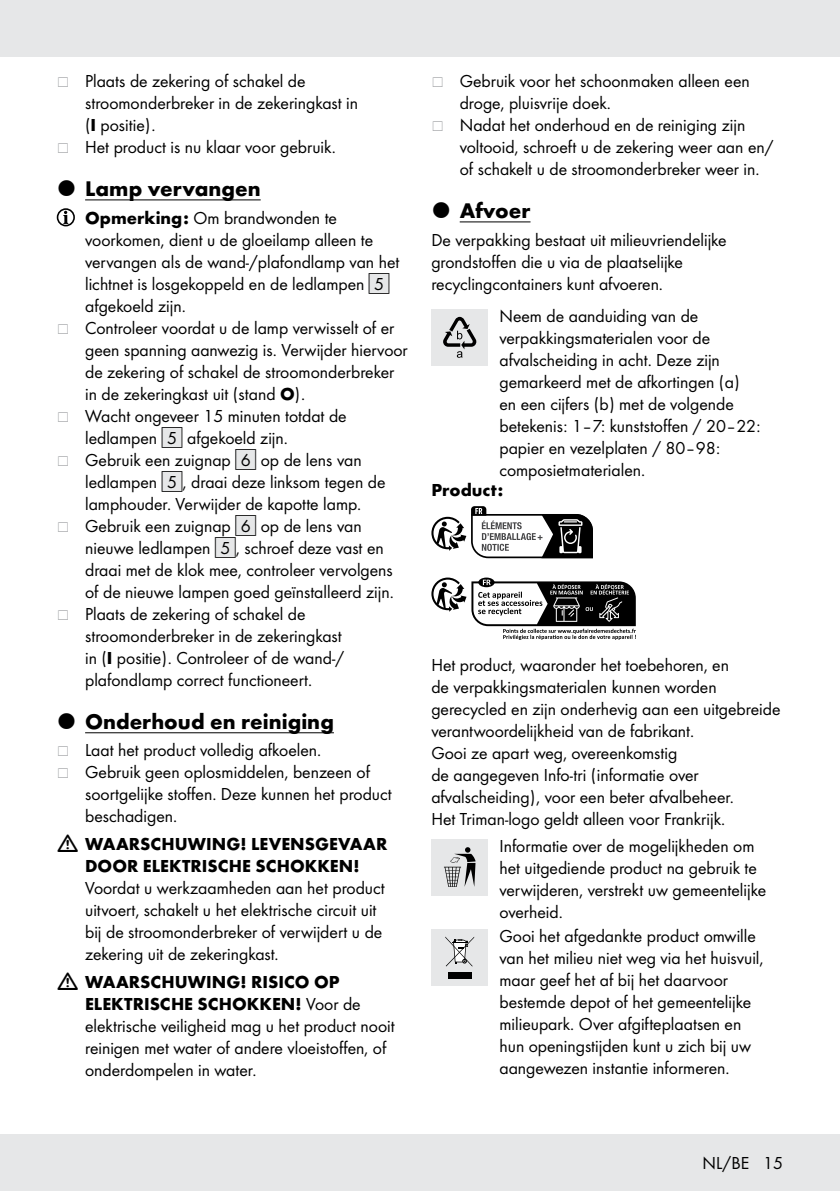
<style>
.page{position:relative;width:840px;height:1191px;background:#fff}
.page>*{position:absolute;margin:0;border:0;box-sizing:border-box;transform-origin:0 0}
.t1{font:700 22px "Futura";color:#000}
.t2{font:18px/22px "Futura Boo";color:#000}
.t3{font:700 18px/22px "Futura";color:#000}
.s1{font-family:"Futura";font-weight:700}
.s2{font-family:"IMP Lidl Num Box";font-size:15.8px;color:#e6e7e8}
.s3{font-family:"IMP Lidl Num Box";font-size:15.8px}
.s4{font-family:"Futura Boo";font-weight:400}
</style>
<div class="page">
<div style="left:0;top:1134px;width:839px;height:57px;background:#e6e7e8"></div>
<div style="left:0;top:0;width:839px;height:57px;background:#e6e7e8"></div>
<hr style="left:85px;top:199px;width:175px;height:1px;background:#000">
<hr style="left:85px;top:732px;width:249px;height:1px;background:#000">
<div style="left:57px;top:208px;width:18px;height:18px;border:2px solid #000;border-radius:50%"></div>
<svg style="left:63px;top:211px;width:5px;height:13px"></svg>
<hr style="left:459px;top:221px;width:71px;height:1px;background:#000">
<div style="left:431px;top:309px;width:57px;height:57px;background:#e6e7e8"></div>
<svg style="left:443px;top:317px;width:33px;height:41px"></svg>
<svg style="left:431px;top:506px;width:205px;height:134px"></svg>
<div style="left:431px;top:838px;width:57px;height:57px;background:#e6e7e8"></div>
<svg style="left:444px;top:847px;width:31px;height:40px"></svg>
<div style="left:431px;top:929px;width:57px;height:57px;background:#e6e7e8"></div>
<div style="left:447px;top:972px;width:24px;height:6px;background:#000"></div>
<svg style="left:445px;top:936px;width:29px;height:30px"></svg>
<p class="t2" style="left:85px;top:69px;width:274px">Plaats de zekering of schakel de stroomonderbreker in de zekeringkast in (<span class="s1">I</span> positie).<br>Het product is nu klaar voor gebruik.</p>
<p class="t1" style="left:85px;top:172px;width:177px">Lamp vervangen</p>
<p class="t2" style="left:85px;top:206px;width:324px"><span class="s1">Opmerking:</span> Om brandwonden te voorkomen, dient u de gloeilamp alleen te vervangen als de wand-/plafondlamp van het lichtnet is losgekoppeld en de ledlampen <span class="s2">[</span><span class="s3">5] </span>afgekoeld zijn.<br>Controleer voordat u de lamp verwisselt of er geen spanning aanwezig is. Verwijder hiervoor de zekering of schakel de stroomonderbreker in de zekeringkast uit (stand <span class="s1">O</span>).<br>Wacht ongeveer 15 minuten totdat de ledlampen <span class="s2">[</span><span class="s3">5]</span> afgekoeld zijn.<br>Gebruik een zuignap <span class="s2">[</span><span class="s3">6]</span> op de lens van ledlampen <span class="s2">[</span><span class="s3">5]</span>, draai deze linksom tegen de lamphouder. Verwijder de kapotte lamp.<br>Gebruik een zuignap <span class="s2">[</span><span class="s3">6]</span> op de lens van nieuwe ledlampen <span class="s2">[</span><span class="s3">5]</span>, schroef deze vast en draai met de klok mee, controleer vervolgens of de nieuwe lampen goed geïnstalleerd zijn.<br>Plaats de zekering of schakel de stroomonderbreker in de zekeringkast<br>in (<span class="s1">I</span> positie). Controleer of de wand-/ plafondlamp correct functioneert.</p>
<p class="t1" style="left:85px;top:705px;width:250px">Onderhoud en reiniging</p>
<p class="t2" style="left:85px;top:738px;width:308px">Laat het product volledig afkoelen.<br>Gebruik geen oplosmiddelen, benzeen of soortgelijke stoffen. Deze kunnen het product beschadigen.</p>
<p class="t3" style="left:85px;top:831px;width:303px">WAARSCHUWING! LEVENSGEVAAR<br>DOOR ELEKTRISCHE SCHOKKEN!</p>
<p class="t2" style="left:85px;top:876px;width:301px">Voordat u werkzaamheden aan het product uitvoert, schakelt u het elektrische circuit uit bij de stroomonderbreker of verwijdert u de zekering uit de zekeringkast.</p>
<p class="t3" style="left:85px;top:969px;width:277px">WAARSCHUWING! RISICO OP<br>ELEKTRISCHE SCHOKKEN! <span class="s4">Voor de</span></p>
<p class="t2" style="left:85px;top:1014px;width:311px">elektrische veiligheid mag u het product nooit reinigen met water of andere vloeistoffen, of onderdompelen in water.</p>
<p class="t2" style="left:459px;top:69px;width:315px">Gebruik voor het schoonmaken alleen een droge, pluisvrije doek.<br>Nadat het onderhoud en de reiniging zijn voltooid, schroeft u de zekering weer aan en/ of schakelt u de stroomonderbreker weer in.</p>
<p class="t1" style="left:459px;top:194px;width:72px">Afvoer</p>
<p class="t2" style="left:431px;top:228px;width:297px">De verpakking bestaat uit milieuvriendelijke grondstoffen die u via de plaatselijke recyclingcontainers kunt afvoeren.</p>
<p class="t2" style="left:499px;top:304px;width:262px">Neem de aanduiding van de verpakkingsmaterialen voor de afvalscheiding in acht. Deze zijn gemarkeerd met de afkortingen (a) en een cijfers (b) met de volgende betekenis: 1–7: kunststoffen / 20–22: papier en vezelplaten / 80–98: composietmaterialen.</p>
<p class="t3" style="left:431px;top:477px;width:73px">Product:</p>
<p class="t2" style="left:431px;top:653px;width:350px">Het product, waaronder het toebehoren, en<br>de verpakkingsmaterialen kunnen worden gerecycled en zijn onderhevig aan een uitgebreide verantwoordelijkheid van de fabrikant.<br>Gooi ze apart weg, overeenkomstig<br>de aangegeven Info-tri (informatie over afvalscheiding), voor een beter afvalbeheer.<br>Het Triman-logo geldt alleen voor Frankrijk.</p>
<p class="t2" style="left:499px;top:834px;width:268px">Informatie over de mogelijkheden om het uitgediende product na gebruik te verwijderen, verstrekt uw gemeentelijke overheid.</p>
<p class="t2" style="left:499px;top:924px;width:265px">Gooi het afgedankte product omwille van het milieu niet weg via het huisvuil, maar geef het af bij het daarvoor bestemde depot of het gemeentelijke milieupark. Over afgifteplaatsen en hun openingstijden kunt u zich bij uw aangewezen instantie informeren.</p>
<p class="t2" style="left:702px;top:1151px;width:82px">NL/BE 15</p>
</div>
